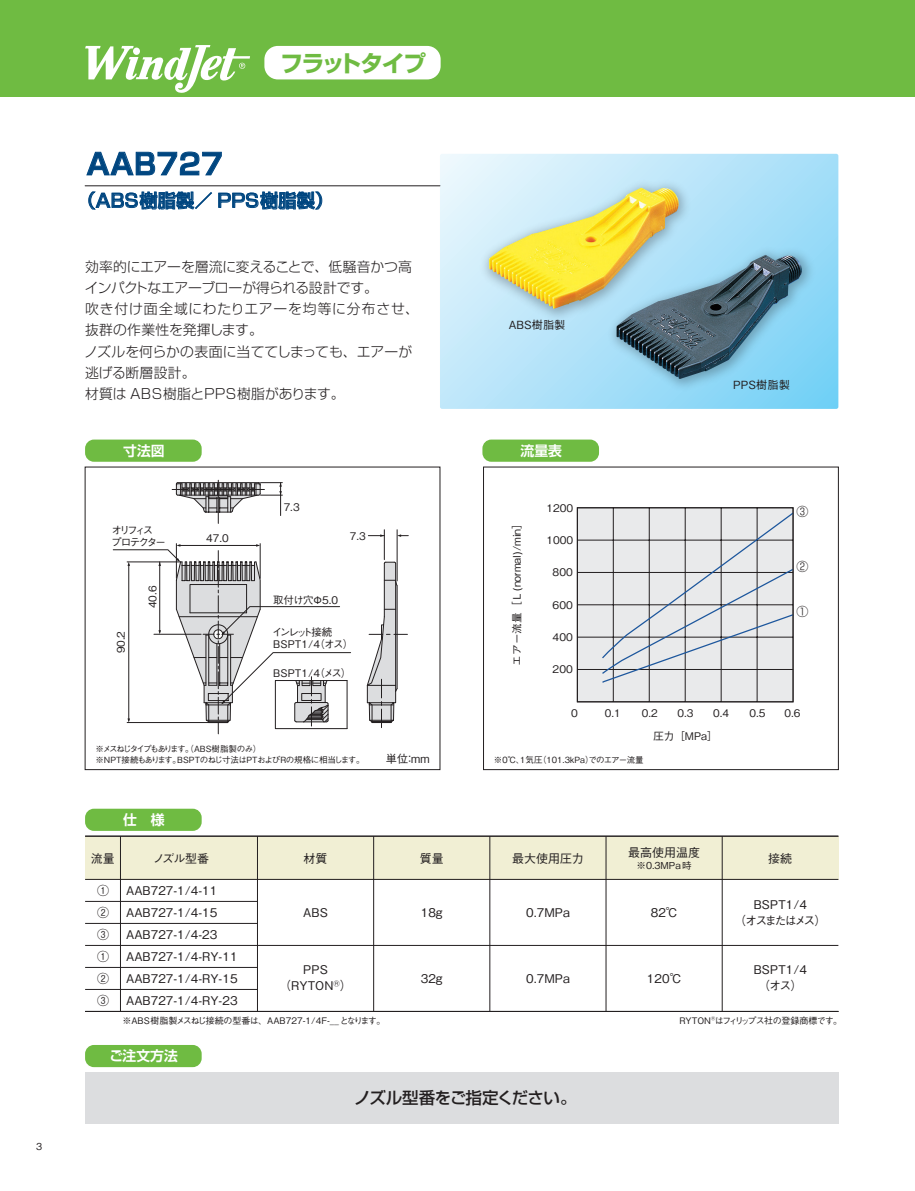
<style>
.page{position:relative;width:915px;height:1191px;background:#fff}
.page>*{position:absolute;margin:0;border:0;box-sizing:border-box;transform-origin:0 0}
.t1{font:700 28.65px "Shin Go Pr 6 N De";letter-spacing:.015em;color:#004680}
.t2{font:700 22.8px "Shin Go Pr 6 N";letter-spacing:-.055em;color:#6fbb42}
.t3{font:500 18px "Shin Go Pr 6 N";letter-spacing:.015em;color:#004680}
.t4{font:500 16.5px "Shin Go Pro";letter-spacing:-.04em;color:#231f20}
.t5{font:300 13.8px/21.3px "Shin Go Pro";color:#231f20}
.t6{font:700 13.8px "Shin Go Pr 6 N De";color:#fff}
.t7{font:500 12px/22px "Gothic BBB Pro";color:#231f20;text-align:center}
.t8{font:500 12px/15.9px "Gothic BBB Pro";letter-spacing:-.205em;color:#231f20;text-align:center}
.t9{font:300 12px "Shin Go";color:#231f20}
.t10{font:500 11.25px "Gothic BBB Pro";color:#231f20}
.t11{font:500 10.5px "Gothic BBB Pro";color:#231f20}
.t12{font:500 10.5px/12.6px "Gothic BBB Pro";letter-spacing:-.105em;color:#231f20}
.t13{font:500 10.5px/12.6px "Gothic BBB Pro";letter-spacing:-.195em;color:#231f20}
.t14{font:500 9.6px "Gothic BBB Pro";color:#231f20}
.t15{font:500 9px "Gothic BBB Pro";color:#231f20}
.t16{font:500 9px "Gothic BBB Pro";letter-spacing:-.05em;color:#231f20}
.t17{font:500 8.55px/10.2px "Gothic BBB Pro";letter-spacing:-.065em;color:#231f20}
.t18{font:500 8.55px "Gothic BBB Pro";color:#231f20}
</style>
<div class="page">
<svg style="left:440px;top:154px;width:398px;height:255px;background:#b5e4f9"></svg>
<img style="left:475px;top:175px;width:221px;height:152px">
<img style="left:488px;top:188px;width:190px;height:121px">
<img style="left:601px;top:241px;width:219px;height:156px">
<img style="left:616px;top:255px;width:189px;height:124px">
<div style="left:85px;top:836px;width:753px;height:43px;background:#f1efd4"></div>
<div style="left:85px;top:1072px;width:753px;height:52px;background:#dcdddf"></div>
<hr style="left:85px;top:879px;width:753px;height:1px;background:#231f20">
<hr style="left:85px;top:901px;width:173px;height:1px;background:#231f20">
<hr style="left:85px;top:923px;width:173px;height:1px;background:#231f20">
<hr style="left:85px;top:945px;width:753px;height:1px;background:#231f20">
<hr style="left:85px;top:967px;width:173px;height:1px;background:#231f20">
<hr style="left:85px;top:989px;width:173px;height:1px;background:#231f20">
<div style="left:85px;top:439px;width:116px;height:23px;background:#6fbb42;border-radius:9px"></div>
<div style="left:482px;top:439px;width:116px;height:23px;background:#6fbb42;border-radius:9px"></div>
<svg style="left:86px;top:152px;width:136px;height:23px"></svg>
<svg style="left:88px;top:191px;width:124px;height:19px"></svg>
<svg style="left:218px;top:191px;width:104px;height:19px"></svg>
<hr style="left:85px;top:185px;width:355px;height:1px;background:#231f20">
<div style="left:85px;top:808px;width:116px;height:23px;background:#6fbb42;border-radius:9px"></div>
<hr style="left:85px;top:836px;width:753px;height:1px;background:#231f20">
<div style="left:483px;top:467px;width:355px;height:303px;border:1px solid #231f20"></div>
<hr style="left:257px;top:836px;width:1px;height:175px;background:#231f20">
<hr style="left:373px;top:836px;width:1px;height:175px;background:#231f20">
<hr style="left:489px;top:836px;width:1px;height:175px;background:#231f20">
<hr style="left:605px;top:836px;width:1px;height:175px;background:#231f20">
<hr style="left:721px;top:836px;width:1px;height:175px;background:#231f20">
<hr style="left:120px;top:836px;width:1px;height:175px;background:#231f20">
<hr style="left:85px;top:1011px;width:753px;height:1px;background:#231f20">
<hr style="left:85px;top:835px;width:753px;height:1px;background:#231f20">
<div style="left:85px;top:1045px;width:116px;height:22px;background:#6fbb42;border-radius:9px"></div>
<svg style="left:576px;top:507px;width:218px;height:195px;background:#dcdee1"></svg>
<hr style="left:176px;top:543px;width:1px;height:35px;background:#231f20">
<hr style="left:260px;top:543px;width:1px;height:35px;background:#231f20">
<hr style="left:218px;top:480px;width:1px;height:43px;background:#231f20">
<svg style="left:172px;top:482px;width:110px;height:33px"></svg>
<svg style="left:113px;top:544px;width:238px;height:190px"></svg>
<svg style="left:366px;top:530px;width:42px;height:197px"></svg>
<div style="left:577px;top:507px;width:216px;height:195px;border:1px solid #231f20"></div>
<div style="left:0;top:0;width:914px;height:96px;background:#6fbb42"></div>
<div style="left:264px;top:46px;width:176px;height:33px;background:#fff;border-radius:13px"></div>
<svg style="left:85px;top:45px;width:165px;height:48px"></svg>
<p class="t14" style="left:36px;top:1138px;width:8px">3</p>
<h2 class="t2" style="left:280px;top:45px;width:147px">フラットタイプ</h2>
<h1 class="t1" style="left:86px;top:140px;width:138px">AAB727</h1>
<h3 class="t3" style="left:77px;top:186px;width:257px">（ABS樹脂製／ PPS樹脂製）</h3>
<p class="t5" style="left:84px;top:254px;width:336px">効率的にエアーを層流に変えることで、低騒音かつ高インパクトなエアーブローが得られる設計です。<br>吹き付け面全域にわたりエアーを均等に分布させ、抜群の作業性を発揮します。<br>ノズルを何らかの表面に当ててしまっても、エアーが逃げる断層設計。<br>材質は ABS樹脂とPPS樹脂があります。</p>
<p class="t10" style="left:508px;top:315px;width:58px">ABS樹脂製</p>
<p class="t6" style="left:123px;top:439px;width:43px">寸法図</p>
<p class="t6" style="left:520px;top:439px;width:43px">流量表</p>
<p class="t10" style="left:733px;top:375px;width:58px">PPS樹脂製</p>
<p class="t13" style="left:111px;top:522px;width:56px">オリフィスプロテクター</p>
<p class="t11" style="left:112px;top:653px;width:24px;rotate:-90deg">90.2</p>
<p class="t11" style="left:144px;top:608px;width:24px;rotate:-90deg">40.6</p>
<p class="t11" style="left:206px;top:529px;width:24px">47.0</p>
<p class="t11" style="left:283px;top:498px;width:17px">7.3</p>
<p class="t11" style="left:350px;top:527px;width:17px">7.3</p>
<p class="t11" style="left:273px;top:591px;width:66px">取付け穴Φ5.0</p>
<p class="t12" style="left:272px;top:624px;width:82px">インレット接続<br>BSPT1/4（オス）</p>
<p class="t11" style="left:273px;top:664px;width:80px">BSPT1/4（メス）</p>
<p class="t11" style="left:508px;top:665px;width:149px;rotate:-90deg">エアー流量［Ｌ(normal)/min］</p>
<p class="t11" style="left:546px;top:499px;width:28px">1200</p>
<p class="t11" style="left:546px;top:531px;width:28px">1000</p>
<p class="t11" style="left:552px;top:564px;width:22px">800</p>
<p class="t11" style="left:552px;top:596px;width:22px">600</p>
<p class="t11" style="left:552px;top:628px;width:22px">400</p>
<p class="t11" style="left:552px;top:661px;width:22px">200</p>
<p class="t11" style="left:571px;top:705px;width:8px">0</p>
<p class="t11" style="left:604px;top:705px;width:17px">0.1</p>
<p class="t11" style="left:641px;top:705px;width:17px">0.2</p>
<p class="t11" style="left:677px;top:705px;width:17px">0.3</p>
<p class="t11" style="left:712px;top:705px;width:17px">0.4</p>
<p class="t11" style="left:749px;top:705px;width:17px">0.5</p>
<p class="t11" style="left:784px;top:705px;width:17px">0.6</p>
<p class="t9" style="left:796px;top:503px;width:13px">③</p>
<p class="t9" style="left:796px;top:559px;width:13px">②</p>
<p class="t9" style="left:796px;top:604px;width:13px">①</p>
<p class="t11" style="left:653px;top:727px;width:66px">圧力［MPa］</p>
<p class="t17" style="left:95px;top:743px;width:270px">※メスねじタイプもあります。（ABS樹脂製のみ）<br>※NPT接続もあります。BSPTのねじ寸法はPTおよびRの規格に相当します。</p>
<p class="t18" style="left:493px;top:752px;width:151px">※０℃、１気圧（101.3kPa）でのエアー流量</p>
<p class="t10" style="left:386px;top:749px;width:45px">単位：mm</p>
<p class="t6" style="left:123px;top:808px;width:43px">仕　様</p>
<p class="t7" style="left:91px;top:846px;width:25px">流量</p>
<p class="t7" style="left:153px;top:846px;width:58px">ノズル型番</p>
<p class="t7" style="left:97px;top:878px;width:13px;text-align:justify">①<br>②<br>③<br>①<br>②<br>③</p>
<p class="t7" style="left:126px;top:878px;width:113px;text-align:left">AAB727-1/4-11<br>AAB727-1/4-15<br>AAB727-1/4-23<br>AAB727-1/4-RY-11<br>AAB727-1/4-RY-15<br>AAB727-1/4-RY-23</p>
<p class="t7" style="left:303px;top:845px;width:25px">材質</p>
<p class="t7" style="left:419px;top:845px;width:25px">質量</p>
<p class="t7" style="left:512px;top:845px;width:73px">最大使用圧力</p>
<p class="t7" style="left:303px;top:900px;width:26px">ABS</p>
<p class="t7" style="left:279px;top:960px;width:74px;line-height:15.9px">PPS（RYTON<sup>Ⓡ</sup>）</p>
<p class="t7" style="left:420px;top:900px;width:26px">18ｇ</p>
<p class="t7" style="left:420px;top:966px;width:26px">32ｇ</p>
<p class="t7" style="left:526px;top:900px;width:45px">0.7MPa</p>
<p class="t7" style="left:526px;top:966px;width:45px">0.7MPa</p>
<p class="t15" style="left:122px;top:1013px;width:264px">※ABS樹脂製メスねじ接続の型番は、AAB727-1/4F-__となります。</p>
<p class="t6" style="left:109px;top:1044px;width:70px">ご注文方法</p>
<h3 class="t4" style="left:354px;top:1084px;width:224px">ノズル型番をご指定ください。</h3>
<p class="t7" style="left:628px;top:840px;width:73px">最高使用温度</p>
<p class="t14" style="left:636px;top:857px;width:57px">※0.3MPa時</p>
<p class="t7" style="left:650px;top:900px;width:29px">82℃</p>
<p class="t7" style="left:646px;top:966px;width:36px">120℃</p>
<p class="t7" style="left:768px;top:845px;width:25px">接続</p>
<p class="t8" style="left:733px;top:895px;width:94px">ＢＳＰＴ1 /4<br>（オスまたはメス）</p>
<p class="t7" style="left:751px;top:960px;width:57px;line-height:15.9px">ＢＳＰＴ1 /4（オス）</p>
<p class="t16" style="left:679px;top:1013px;width:164px">RYTON<sup>Ⓡ</sup>はフィリップス社の登録商標です。</p>
</div>
